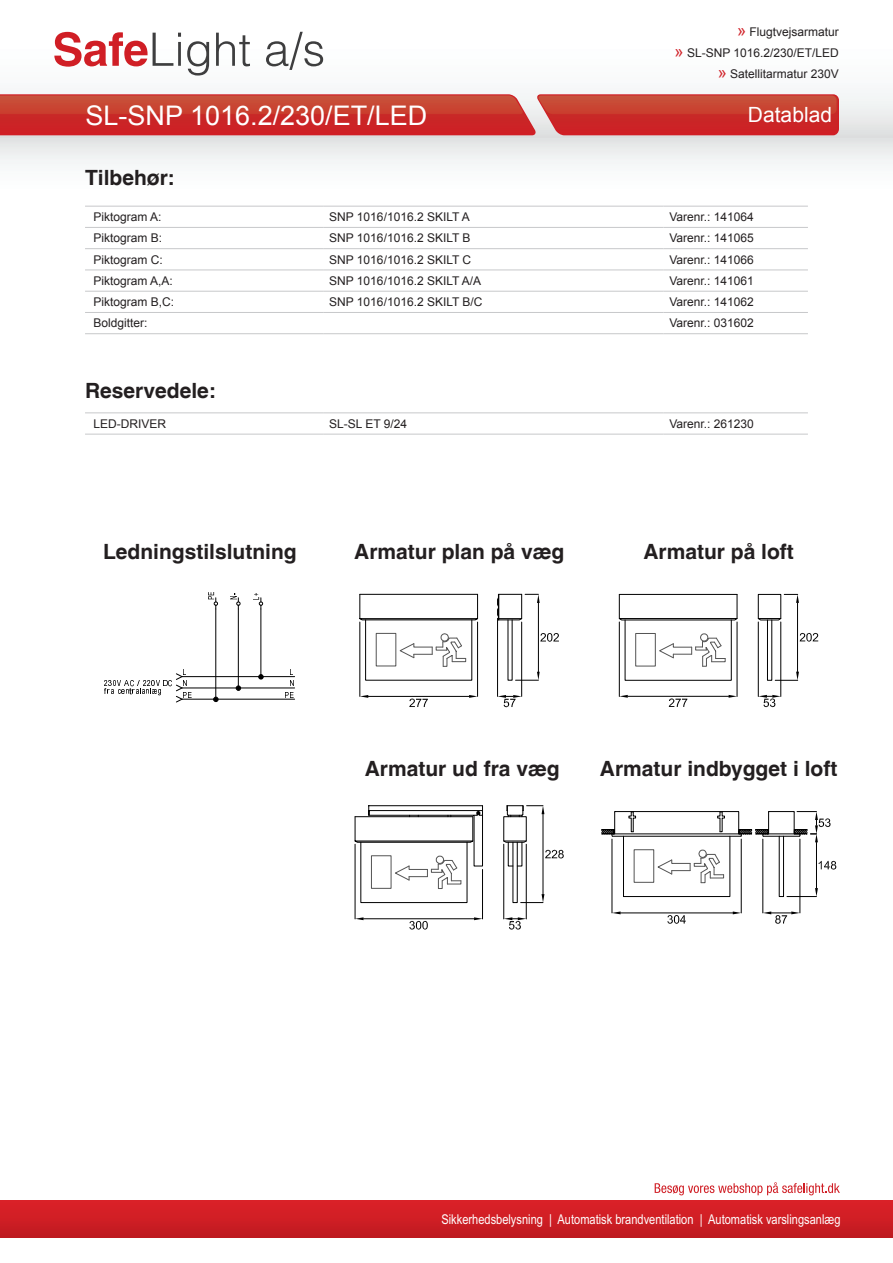
<style>
.page{position:relative;width:893px;height:1263px;background:#fff}
.page>*{position:absolute;margin:0;border:0;box-sizing:border-box;transform-origin:0 0}
.t1{font:27px "Arial";color:#fff}
.t2{font:700 21px "Helvetica LT";color:#231f20}
.t3{font:21px "Arial";color:#fff}
.t4{font:13.5px "Arial Narrow";color:#fff}
.t5{font:12px "Arial";color:#231f20}
.s1{font-size:16.5px;color:#d1232a}
</style>
<div class="page">
<svg style="left:0;top:31px;width:893px;height:175px"></svg>
<svg style="left:0;top:94px;width:839px;height:41px;background:#cb3632"></svg>
<img style="left:538px;top:95px;width:299px;height:19px">
<svg style="left:54px;top:32px;width:127px;height:35px"></svg>
<svg style="left:187px;top:41px;width:22px;height:35px"></svg>
<svg style="left:216px;top:33px;width:34px;height:33px"></svg>
<svg style="left:266px;top:32px;width:57px;height:38px"></svg>
<svg style="left:655px;top:1182px;width:185px;height:13px"></svg>
<div style="left:0;top:1201px;width:893px;height:36px;background:linear-gradient(to bottom,#dd2128,#c11b20)"></div>
<hr style="left:85px;top:412px;width:238px;height:1px;background:#c7c8ca">
<hr style="left:323px;top:412px;width:340px;height:1px;background:#c7c8ca">
<hr style="left:663px;top:412px;width:145px;height:1px;background:#c7c8ca">
<hr style="left:85px;top:434px;width:238px;height:1px;background:#c7c8ca">
<hr style="left:323px;top:434px;width:340px;height:1px;background:#c7c8ca">
<hr style="left:663px;top:434px;width:145px;height:1px;background:#c7c8ca">
<hr style="left:355px;top:844px;width:1px;height:75px;background:#000">
<hr style="left:482px;top:869px;width:1px;height:50px;background:#000">
<hr style="left:363px;top:918px;width:111px;height:1px;background:#000">
<svg style="left:355px;top:917px;width:8px;height:3px"></svg>
<svg style="left:474px;top:917px;width:8px;height:3px"></svg>
<svg style="left:409px;top:921px;width:19px;height:8px"></svg>
<hr style="left:503px;top:844px;width:1px;height:75px;background:#000">
<hr style="left:526px;top:844px;width:1px;height:75px;background:#000">
<svg style="left:504px;top:917px;width:22px;height:12px"></svg>
<svg style="left:355px;top:805px;width:209px;height:98px"></svg>
<svg style="left:360px;top:594px;width:118px;height:26px"></svg>
<div style="left:376px;top:633px;width:20px;height:33px;border:1px solid #545454"></div>
<svg style="left:400px;top:633px;width:66px;height:33px"></svg>
<hr style="left:360px;top:622px;width:1px;height:74px;background:#000">
<hr style="left:477px;top:622px;width:1px;height:74px;background:#000">
<hr style="left:368px;top:696px;width:101px;height:1px;background:#000">
<svg style="left:360px;top:695px;width:8px;height:3px"></svg>
<svg style="left:469px;top:695px;width:9px;height:3px"></svg>
<svg style="left:409px;top:698px;width:19px;height:9px"></svg>
<hr style="left:497px;top:618px;width:1px;height:78px;background:#000">
<hr style="left:521px;top:622px;width:1px;height:74px;background:#000">
<svg style="left:498px;top:695px;width:24px;height:12px"></svg>
<hr style="left:538px;top:603px;width:1px;height:69px;background:#000">
<svg style="left:516px;top:672px;width:24px;height:9px"></svg>
<svg style="left:497px;top:594px;width:43px;height:26px"></svg>
<svg style="left:540px;top:633px;width:19px;height:9px"></svg>
<svg style="left:619px;top:594px;width:119px;height:26px"></svg>
<svg style="left:659px;top:634px;width:66px;height:32px"></svg>
<div style="left:767px;top:620px;width:5px;height:60px;border:1px solid #000"></div>
<hr style="left:619px;top:622px;width:1px;height:74px;background:#000">
<hr style="left:737px;top:622px;width:1px;height:74px;background:#000">
<hr style="left:628px;top:696px;width:101px;height:1px;background:#000">
<svg style="left:619px;top:695px;width:9px;height:3px"></svg>
<svg style="left:729px;top:695px;width:8px;height:3px"></svg>
<svg style="left:669px;top:698px;width:18px;height:9px"></svg>
<hr style="left:758px;top:622px;width:1px;height:74px;background:#000">
<hr style="left:780px;top:622px;width:1px;height:74px;background:#000">
<svg style="left:758px;top:695px;width:23px;height:12px"></svg>
<hr style="left:797px;top:603px;width:1px;height:69px;background:#000">
<svg style="left:775px;top:672px;width:24px;height:9px"></svg>
<svg style="left:758px;top:594px;width:41px;height:26px"></svg>
<svg style="left:800px;top:633px;width:18px;height:9px"></svg>
<svg style="left:208px;top:592px;width:10px;height:17px"></svg>
<svg style="left:231px;top:594px;width:9px;height:15px"></svg>
<svg style="left:253px;top:593px;width:10px;height:16px"></svg>
<img style="left:184px;top:692px;width:7px;height:7px">
<svg style="left:176px;top:673px;width:7px;height:30px"></svg>
<img style="left:184px;top:674px;width:3px;height:12px">
<img style="left:291px;top:674px;width:3px;height:12px">
<img style="left:290px;top:681px;width:3px;height:7px">
<img style="left:286px;top:692px;width:7px;height:7px">
<svg style="left:105px;top:681px;width:53px;height:14px"></svg>
<img style="left:158px;top:690px;width:3px;height:6px">
<hr style="left:182px;top:688px;width:56px;height:1px;background:#000">
<hr style="left:238px;top:688px;width:57px;height:1px;background:#000">
<hr style="left:182px;top:699px;width:34px;height:1px;background:#000">
<hr style="left:216px;top:699px;width:79px;height:1px;background:#000">
<hr style="left:182px;top:676px;width:79px;height:1px;background:#000">
<hr style="left:261px;top:676px;width:34px;height:1px;background:#000">
<hr style="left:216px;top:609px;width:1px;height:90px;background:#000">
<hr style="left:238px;top:609px;width:1px;height:79px;background:#000">
<hr style="left:261px;top:609px;width:1px;height:68px;background:#000">
<svg style="left:213px;top:697px;width:5px;height:5px"></svg>
<svg style="left:236px;top:686px;width:5px;height:5px"></svg>
<svg style="left:258px;top:674px;width:5px;height:5px"></svg>
<div style="left:623px;top:836px;width:107px;height:61px;border:1px solid #000"></div>
<div style="left:634px;top:850px;width:20px;height:32px;border:1px solid #545454"></div>
<svg style="left:658px;top:850px;width:66px;height:33px"></svg>
<div style="left:779px;top:836px;width:5px;height:61px;border:1px solid #000"></div>
<hr style="left:612px;top:839px;width:1px;height:74px;background:#000">
<hr style="left:741px;top:839px;width:1px;height:74px;background:#000">
<hr style="left:621px;top:913px;width:112px;height:1px;background:#000">
<svg style="left:612px;top:911px;width:9px;height:3px"></svg>
<svg style="left:733px;top:911px;width:8px;height:3px"></svg>
<svg style="left:667px;top:915px;width:19px;height:9px"></svg>
<hr style="left:763px;top:839px;width:1px;height:74px;background:#000">
<hr style="left:800px;top:839px;width:1px;height:74px;background:#000">
<svg style="left:763px;top:911px;width:37px;height:13px"></svg>
<hr style="left:816px;top:842px;width:1px;height:46px;background:#000">
<svg style="left:787px;top:888px;width:31px;height:9px"></svg>
<svg style="left:819px;top:861px;width:17px;height:8px"></svg>
<svg style="left:601px;top:811px;width:229px;height:31px"></svg>
<hr style="left:85px;top:206px;width:238px;height:1px;background:#c7c8ca">
<hr style="left:323px;top:206px;width:340px;height:1px;background:#c7c8ca">
<hr style="left:663px;top:206px;width:145px;height:1px;background:#c7c8ca">
<hr style="left:85px;top:227px;width:238px;height:1px;background:#c7c8ca">
<hr style="left:323px;top:227px;width:340px;height:1px;background:#c7c8ca">
<hr style="left:663px;top:227px;width:145px;height:1px;background:#c7c8ca">
<hr style="left:85px;top:248px;width:238px;height:1px;background:#c7c8ca">
<hr style="left:323px;top:248px;width:340px;height:1px;background:#c7c8ca">
<hr style="left:663px;top:248px;width:145px;height:1px;background:#c7c8ca">
<hr style="left:85px;top:270px;width:238px;height:1px;background:#c7c8ca">
<hr style="left:323px;top:270px;width:340px;height:1px;background:#c7c8ca">
<hr style="left:663px;top:270px;width:145px;height:1px;background:#c7c8ca">
<hr style="left:85px;top:291px;width:238px;height:1px;background:#c7c8ca">
<hr style="left:323px;top:291px;width:340px;height:1px;background:#c7c8ca">
<hr style="left:663px;top:291px;width:145px;height:1px;background:#c7c8ca">
<hr style="left:85px;top:312px;width:238px;height:1px;background:#c7c8ca">
<hr style="left:323px;top:312px;width:340px;height:1px;background:#c7c8ca">
<hr style="left:663px;top:312px;width:145px;height:1px;background:#c7c8ca">
<hr style="left:85px;top:333px;width:238px;height:1px;background:#c7c8ca">
<hr style="left:323px;top:333px;width:340px;height:1px;background:#c7c8ca">
<hr style="left:663px;top:333px;width:145px;height:1px;background:#c7c8ca">
<p class="t5" style="left:737px;top:24px;width:103px"><span class="s1">»</span> Flugtvejsarmatur</p>
<p class="t5" style="left:675px;top:45px;width:166px"><span class="s1">»</span> SL-SNP 1016.2/230/ET/LED</p>
<p class="t5" style="left:718px;top:66px;width:123px"><span class="s1">»</span> Satellitarmatur 230V</p>
<p class="t1" style="left:86px;top:98px;width:343px">SL-SNP 1016.2/230/ET/LED</p>
<p class="t3" style="left:748px;top:101px;width:86px">Datablad</p>
<p class="t2" style="left:85px;top:165px;width:91px">Tilbehør:</p>
<p class="t5" style="left:94px;top:209px;width:70px">Piktogram A:</p>
<p class="t5" style="left:329px;top:209px;width:142px">SNP 1016/1016.2 SKILT A</p>
<p class="t5" style="left:669px;top:209px;width:86px">Varenr.: 141064</p>
<p class="t5" style="left:94px;top:230px;width:70px">Piktogram B:</p>
<p class="t5" style="left:329px;top:230px;width:143px">SNP 1016/1016.2 SKILT B</p>
<p class="t5" style="left:669px;top:230px;width:86px">Varenr.: 141065</p>
<p class="t5" style="left:94px;top:252px;width:71px">Piktogram C:</p>
<p class="t5" style="left:329px;top:252px;width:144px">SNP 1016/1016.2 SKILT C</p>
<p class="t5" style="left:669px;top:252px;width:86px">Varenr.: 141066</p>
<p class="t5" style="left:94px;top:273px;width:81px">Piktogram A,A:</p>
<p class="t5" style="left:329px;top:273px;width:154px">SNP 1016/1016.2 SKILT A/A</p>
<p class="t5" style="left:669px;top:273px;width:86px">Varenr.: 141061</p>
<p class="t5" style="left:94px;top:294px;width:82px">Piktogram B,C:</p>
<p class="t5" style="left:329px;top:294px;width:155px">SNP 1016/1016.2 SKILT B/C</p>
<p class="t5" style="left:669px;top:294px;width:86px">Varenr.: 141062</p>
<p class="t5" style="left:94px;top:315px;width:56px">Boldgitter:</p>
<p class="t5" style="left:669px;top:315px;width:86px">Varenr.: 031602</p>
<p class="t2" style="left:85px;top:378px;width:132px">Reservedele:</p>
<p class="t5" style="left:94px;top:416px;width:74px">LED-DRIVER</p>
<p class="t5" style="left:329px;top:416px;width:80px">SL-SL ET 9/24</p>
<p class="t5" style="left:669px;top:416px;width:86px">Varenr.: 261230</p>
<p class="t2" style="left:103px;top:539px;width:195px">Ledningstilslutning</p>
<p class="t2" style="left:354px;top:539px;width:212px">Armatur plan på væg</p>
<p class="t2" style="left:643px;top:539px;width:152px">Armatur på loft</p>
<p class="t2" style="left:365px;top:756px;width:196px">Armatur ud fra væg</p>
<p class="t2" style="left:600px;top:756px;width:239px">Armatur indbygget i loft</p>
<p class="t4" style="left:441px;top:1209px;width:401px">Sikkerhedsbelysning | Automatisk brandventilation | Automatisk varslingsanlæg</p>
</div>
